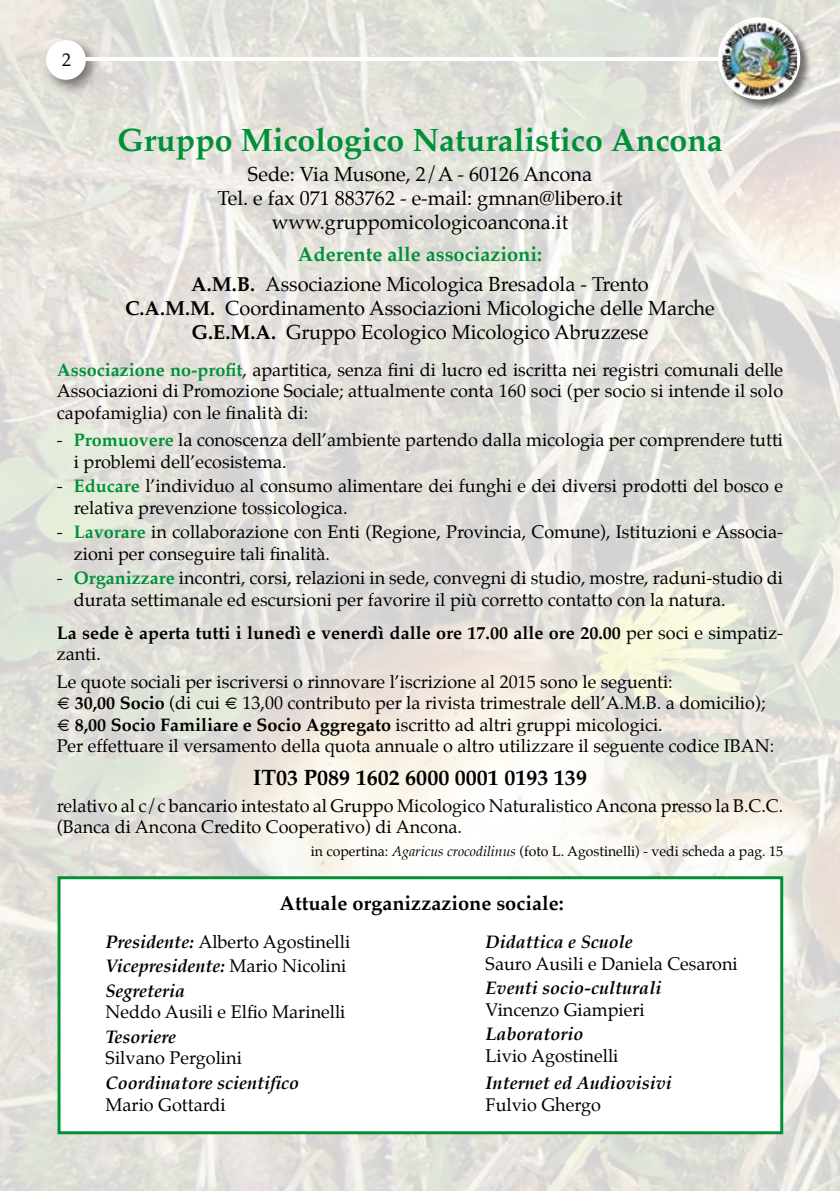
<style>
.page{position:relative;width:840px;height:1191px;background:#fff}
.page>*{position:absolute;margin:0;border:0;box-sizing:border-box;transform-origin:0 0}
.t1{font:700 32px "Palatino";color:#009036}
.t2{font:700 22px "Palatino";color:#000}
.t3{font:20px/24px "Palatino";color:#000;text-align:center}
.t4{font:700 20px "Palatino";color:#000}
.t5{font:18px/21.6px "Palatino";color:#000}
.t6{font:italic 700 18px/24.4px "Palatino";color:#000}
.t7{font:700 18px/21.6px "Palatino";color:#000}
.t8{font:14px "Palatino";color:#000}
.s1{font-weight:700;color:#009036}
.s2{font-weight:700}
.s3{font-weight:400}
.s4{font-style:italic}
.s5{font-weight:400;font-style:normal}
</style>
<div class="page">
<img style="left:0;top:0;width:839px;height:1191px">
<div style="left:41px;top:35px;width:61px;height:61px;background:#000;opacity:.5"></div>
<div style="left:46px;top:40px;width:40px;height:40px;background:#fff;border-radius:50%"></div>
<div style="left:717px;top:17px;width:94px;height:94px;background:#000;opacity:.5"></div>
<svg style="left:717px;top:17px;width:82px;height:82px"></svg>
<img style="left:720px;top:22px;width:76px;height:75px">
<hr style="left:82px;top:57px;width:639px;height:4px;background:#fff">
<div style="left:57px;top:876px;width:725px;height:258px;background:#fff;border:3px solid #009036"></div>
<p class="t5" style="left:62px;top:51px;width:10px">2</p>
<h1 class="t1" style="left:117px;top:120px;width:607px">Gruppo Micologico Naturalistico Ancona</h1>
<p class="t3" style="left:217px;top:164px;width:406px">Sede: Via Musone, 2/A - 60126 Ancona<br>Tel. e fax 071 883762 - e-mail: gmnan@libero.it www.gruppomicologicoancona.it</p>
<p class="t3" style="left:191px;top:241px;width:459px;line-height:29.6px"><span class="s1">Aderente alle associazioni:<br></span><span class="s2">A.M.B.</span> Associazione Micologica Bresadola - Trento</p>
<p class="t3" style="left:125px;top:298px;width:591px"><span class="s2">C.A.M.M.</span> Coordinamento Associazioni Micologiche delle Marche<br><span class="s2">G.E.M.A.</span> Gruppo Ecologico Micologico Abruzzese</p>
<p class="t5" style="left:57px;top:360px;width:727px;text-align:justify"><span class="s1">Associazione no-profit</span>, apartitica, senza fini di lucro ed iscritta nei registri comunali delle Associazioni di Promozione Sociale; attualmente conta 160 soci (per socio si intende il solo capofamiglia) con le finalità di:</p>
<p class="t5" style="left:74px;top:430px;width:710px;text-indent:-17px">- <span class="s1">Promuovere</span> la conoscenza dell’ambiente partendo dalla micologia per comprendere tutti i problemi dell’ecosistema.</p>
<p class="t5" style="left:74px;top:476px;width:710px;text-indent:-17px">- <span class="s1">Educare</span> l’individuo al consumo alimentare dei funghi e dei diversi prodotti del bosco e relativa prevenzione tossicologica.</p>
<p class="t5" style="left:74px;top:522px;width:710px;text-indent:-17px">- <span class="s1">Lavorare</span> in collaborazione con Enti (Regione, Provincia, Comune), Istituzioni e Associa&shy;zioni per conseguire tali finalità.</p>
<p class="t5" style="left:74px;top:569px;width:710px;text-indent:-17px">- <span class="s1">Organizzare</span> incontri, corsi, relazioni in sede, convegni di studio, mostre, raduni-studio di durata settimanale ed escursioni per favorire il più corretto contatto con la natura.</p>
<p class="t7" style="left:57px;top:623px;width:727px">La sede è aperta tutti i lunedì e venerdì dalle ore 17.00 alle ore 20.00 <span class="s3">per soci e simpatiz&shy;zanti.</span></p>
<p class="t5" style="left:57px;top:672px;width:718px">Le quote sociali per iscriversi o rinnovare l’iscrizione al 2015 sono le seguenti:<br><span class="s2">€ 30,00 Socio</span> (di cui € 13,00 contributo per la rivista trimestrale dell’A.M.B. a domicilio); <span class="s2">€ 8,00 Socio Familiare e Socio Aggregato</span> iscritto ad altri gruppi micologici.<br>Per effettuare il versamento della quota annuale o altro utilizzare il seguente codice IBAN:</p>
<p class="t2" style="left:253px;top:763px;width:335px">IT03 P089 1602 6000 0001 0193 139</p>
<p class="t5" style="left:57px;top:796px;width:727px">relativo al c/c bancario intestato al Gruppo Micologico Naturalistico Ancona presso la B.C.C. (Banca di Ancona Credito Cooperativo) di Ancona.</p>
<p class="t8" style="left:311px;top:842px;width:473px">in copertina: <span class="s4">Agaricus crocodilinus</span> (foto L. Agostinelli) - vedi scheda a pag. 15</p>
<p class="t4" style="left:279px;top:891px;width:285px">Attuale organizzazione sociale:</p>
<p class="t6" style="left:105px;top:931px;width:246px">Presidente: <span class="s5">Alberto Agostinelli<br></span>Vicepresidente: <span class="s5">Mario Nicolini<br></span>Segreteria</p>
<p class="t5" style="left:105px;top:1003px;width:241px">Neddo Ausili e Elfio Marinelli</p>
<p class="t6" style="left:105px;top:1026px;width:72px">Tesoriere</p>
<p class="t5" style="left:105px;top:1049px;width:138px">Silvano Pergolini</p>
<p class="t6" style="left:105px;top:1072px;width:195px">Coordinatore scientifico</p>
<p class="t5" style="left:105px;top:1095px;width:122px">Mario Gottardi</p>
<p class="t6" style="left:485px;top:931px;width:149px">Didattica e Scuole</p>
<p class="t5" style="left:485px;top:954px;width:253px">Sauro Ausili e Daniela Cesaroni</p>
<p class="t6" style="left:485px;top:977px;width:177px">Eventi socio-culturali</p>
<p class="t5" style="left:485px;top:1000px;width:161px">Vincenzo Giampieri</p>
<p class="t6" style="left:485px;top:1023px;width:99px">Laboratorio</p>
<p class="t5" style="left:485px;top:1046px;width:134px">Livio Agostinelli</p>
<p class="t6" style="left:485px;top:1072px;width:188px">Internet ed Audiovisivi</p>
<p class="t5" style="left:485px;top:1095px;width:117px">Fulvio Ghergo</p>
</div>
